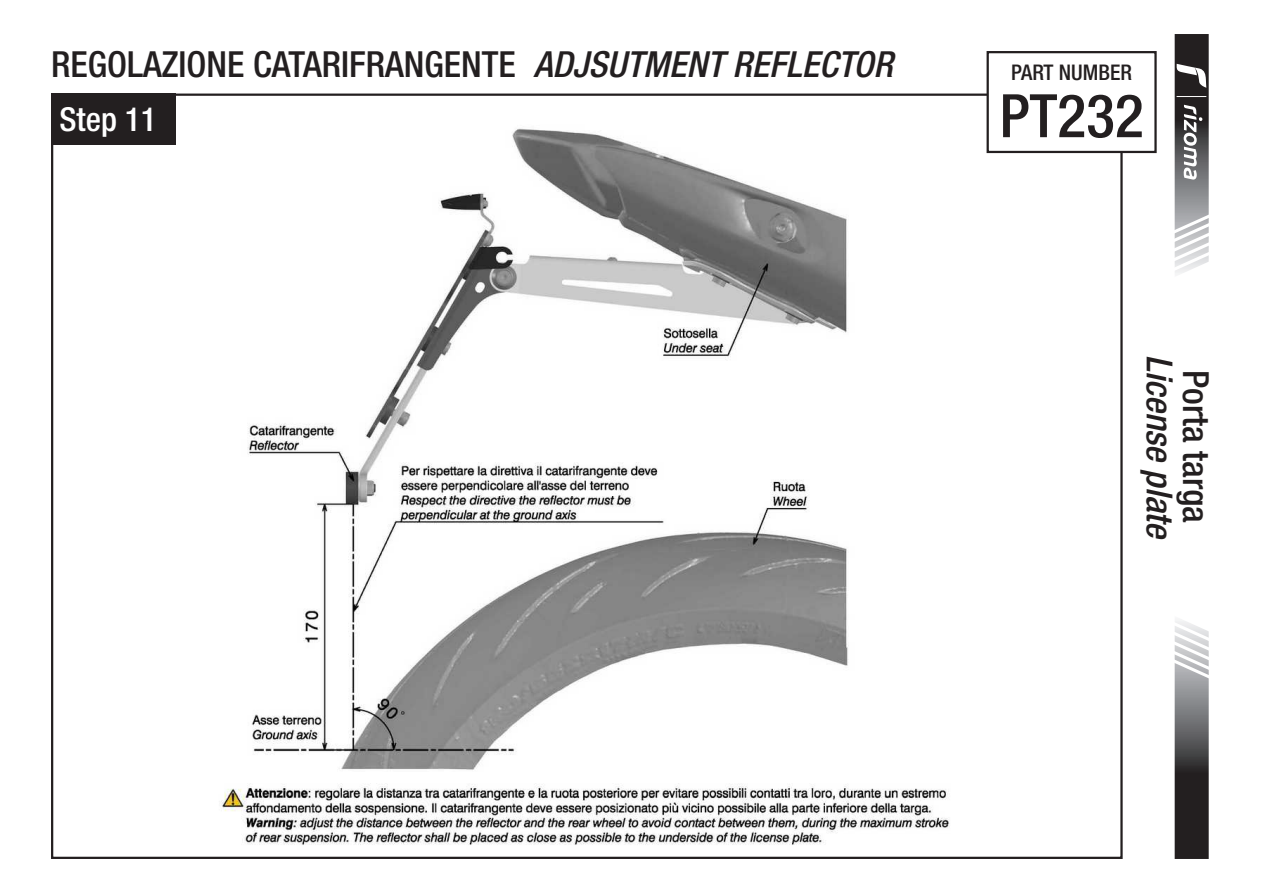
<style>
.page{position:relative;width:1263px;height:893px;background:#fff}
.page>*{position:absolute;margin:0;border:0;box-sizing:border-box;transform-origin:0 0}
.t1{font:500 condensed 60px "Helvetica Neue LT Std";color:#231f20}
.t2{font:500 condensed 36px "Helvetica Neue LT Std";color:#231f20}
.t3{font:italic 500 condensed 36px "Helvetica Neue LT Std";color:#231f20}
.t4{font:500 condensed 33px "Helvetica Neue LT Std";color:#fff}
.t5{font:500 condensed 21.6px "Helvetica Neue LT Std";color:#231f20}
.s1{font-style:italic}
</style>
<div class="page">
<img style="left:221px;top:128px;width:729px;height:717px">
<div style="left:51px;top:94px;width:124px;height:51px;background:#231f20"></div>
<svg style="left:1174px;top:620px;width:35px;height:239px;background:#706f70"></svg>
<svg style="left:1174px;top:34px;width:35px;height:240px"></svg>
<div style="left:986px;top:51px;width:171px;height:102px;border:2px solid #231f20"></div>
<p class="t2" style="left:51px;top:42px;width:843px">REGOLAZIONE CATARIFRANGENTE <span class="s1">ADJSUTMENT REFLECTOR</span></p>
<p class="t4" style="left:60px;top:99px;width:99px">Step 11</p>
<p class="t5" style="left:1011px;top:59px;width:122px">PART NUMBER</p>
<h1 class="t1" style="left:999px;top:80px;width:146px">PT232</h1>
<p class="t3" style="left:1181px;top:355px;width:187px;rotate:90deg">License plate</p>
<p class="t2" style="left:1217px;top:370px;width:155px;rotate:90deg">Porta targa</p>
</div>
